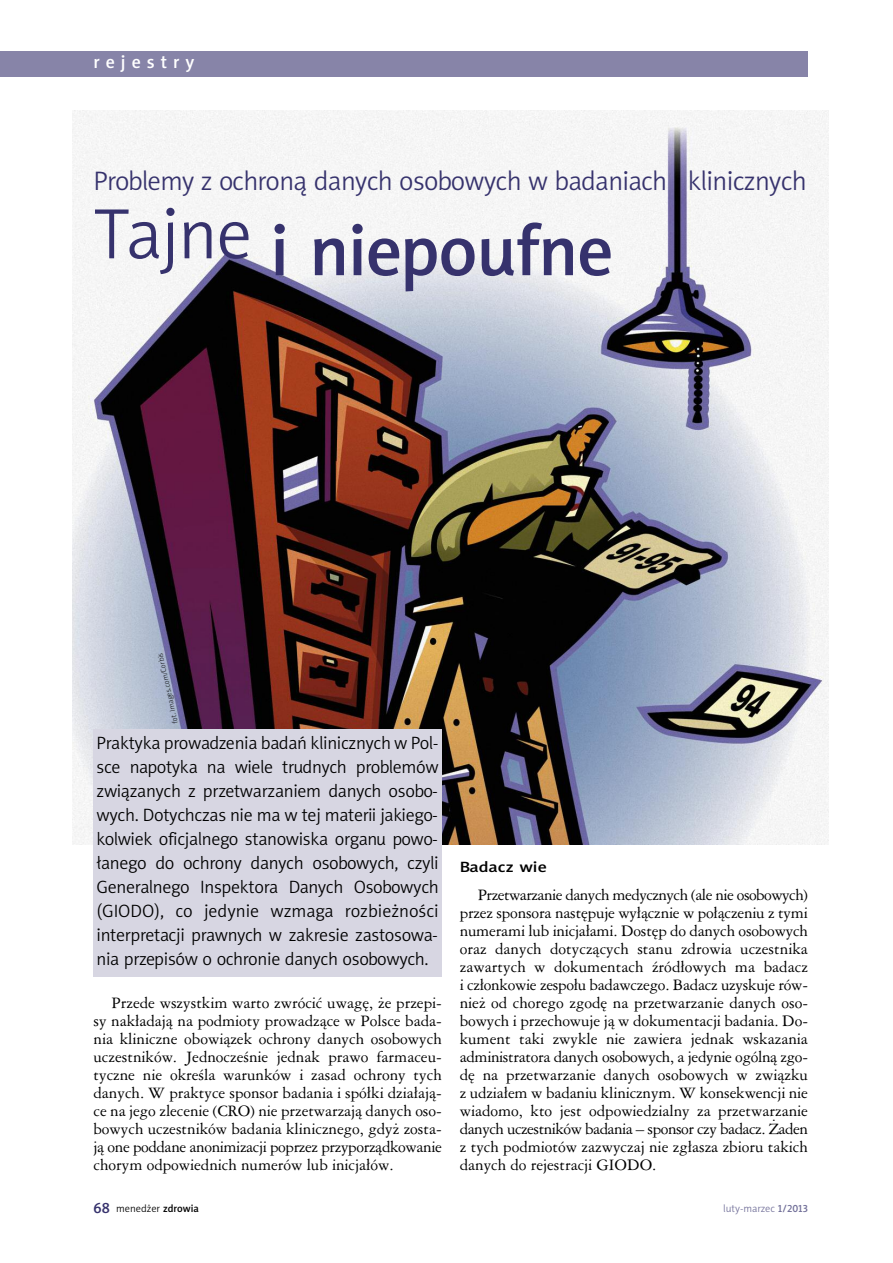
<style>
.page{position:relative;width:893px;height:1263px;background:#fff}
.page>*{position:absolute;margin:0;border:0;box-sizing:border-box;transform-origin:0 0}
.t1{font:72px "Naomi Sans EFNPS Medium";letter-spacing:-.015em;color:#36326d}
.t2{font:27px "Naomi Sans EFNPS Light";letter-spacing:-.02em;color:#36326d}
.t3{font:18px/24px "Naomi Sans EFNPS Light";letter-spacing:-.015em;color:#000;text-align:justify}
.t4{font:18px "Naomi Sans EFNPS Medium";letter-spacing:.335em;color:#fff}
.t5{font:15px/18px "Ameri Garmnd PL";color:#000;text-align:justify}
.t6{font:15px "Naomi Sans EFNPS Medium";color:#000;scale:1.2 1}
.t7{font:10.5px "Naomi Sans EFNPS Light";color:#000}
.t8{font:10.5px "Naomi Sans EFNPS Light";color:#727099}
.t9{font:7.5px "Naomi Sans EFNPS Thin";color:#000}
.s1{font-family:"Naomi Sans EFNPS Medium";font-size:15px;color:#36326d}
.s2{font-family:"Naomi Sans EFNPS Medium"}
</style>
<div class="page">
<div style="left:0;top:51px;width:808px;height:26px;background:#8784a8"></div>
<img style="left:72px;top:110px;width:757px;height:734px">
<div style="left:94px;top:729px;width:348px;height:247px;background:#d7d6e2"></div>
<p class="t4" style="left:94px;top:55px;width:102px">rejestry</p>
<h2 class="t2" style="left:94px;top:170px;width:715px">Problemy z ochroną danych osobowych w badaniach klinicznych</h2>
<h1 class="t1" style="left:94px;top:223px;width:522px"><sup>Tajne</sup> i niepoufne</h1>
<p class="t9" style="left:172px;top:724px;width:74px;rotate:-102deg">fot. mI ages c. om/Corbis</p>
<p class="t3" style="left:97px;top:732px;width:344px">Praktyka prowadzenia badań klinicznych w Pol&shy;sce napotyka na wiele trudnych problemów związanych z przetwarzaniem danych osobo&shy;wych. Dotychczas nie ma w tej materii jakiego&shy;kolwiek oficjalnego stanowiska organu powo&shy;łanego do ochrony danych osobowych, czyli Generalnego Inspektora Danych Osobowych (GIODO), co jedynie wzmaga rozbieżności interpretacji prawnych w zakresie zastosowa&shy;nia przepisów o ochronie danych osobowych.</p>
<p class="t5" style="left:94px;top:994px;width:350px;text-indent:18px">Przede wszystkim warto zwrócić uwagę, że przepi&shy;sy nakładają na podmioty prowadzące w Polsce bada&shy;nia kliniczne obowiązek ochrony danych osobowych uczestników. Jednocześnie jednak prawo farmaceu&shy;tyczne nie określa warunków i zasad ochrony tych danych. W praktyce sponsor badania i spółki działają&shy;ce na jego zlecenie (CRO) nie przetwarzają danych oso&shy;bowych uczestników badania klinicznego, gdyż zosta&shy;ją one poddane anonimizacji poprzez przyporządkowanie chorym odpowiednich numerów lub inicjałów.</p>
<p class="t6" style="left:460px;top:861px;width:74px">Badacz wie</p>
<p class="t5" style="left:460px;top:886px;width:350px;text-indent:18px">Przetwarzanie danych medycznych (ale nie osobowych) przez sponsora następuje wyłącznie w połączeniu z tymi numerami lub inicjałami. Dostęp do danych osobowych oraz danych dotyczących stanu zdrowia uczestnika zawartych w dokumentach źródłowych ma badacz i członkowie zespołu badawczego. Badacz uzyskuje rów&shy;nież od chorego zgodę na przetwarzanie danych oso&shy;bowych i przechowuje ją w dokumentacji badania. Do&shy;kument taki zwykle nie zawiera jednak wskazania administratora danych osobowych, a jedynie ogólną zgo&shy;dę na przetwarzanie danych osobowych w związku z udziałem w badaniu klinicznym. W konsekwencji nie wiadomo, kto jest odpowiedzialny za przetwarzanie danych uczestników badania – sponsor czy badacz. Żaden z tych podmiotów zazwyczaj nie zgłasza zbioru takich danych do rejestracji GIODO.</p>
<p class="t7" style="left:94px;top:1204px;width:107px"><span class="s1">68</span> menedżer <span class="s2">zdrowia</span></p>
<p class="t8" style="left:723px;top:1204px;width:86px">luty-marzec <span class="s2">1/2013</span></p>
</div>
